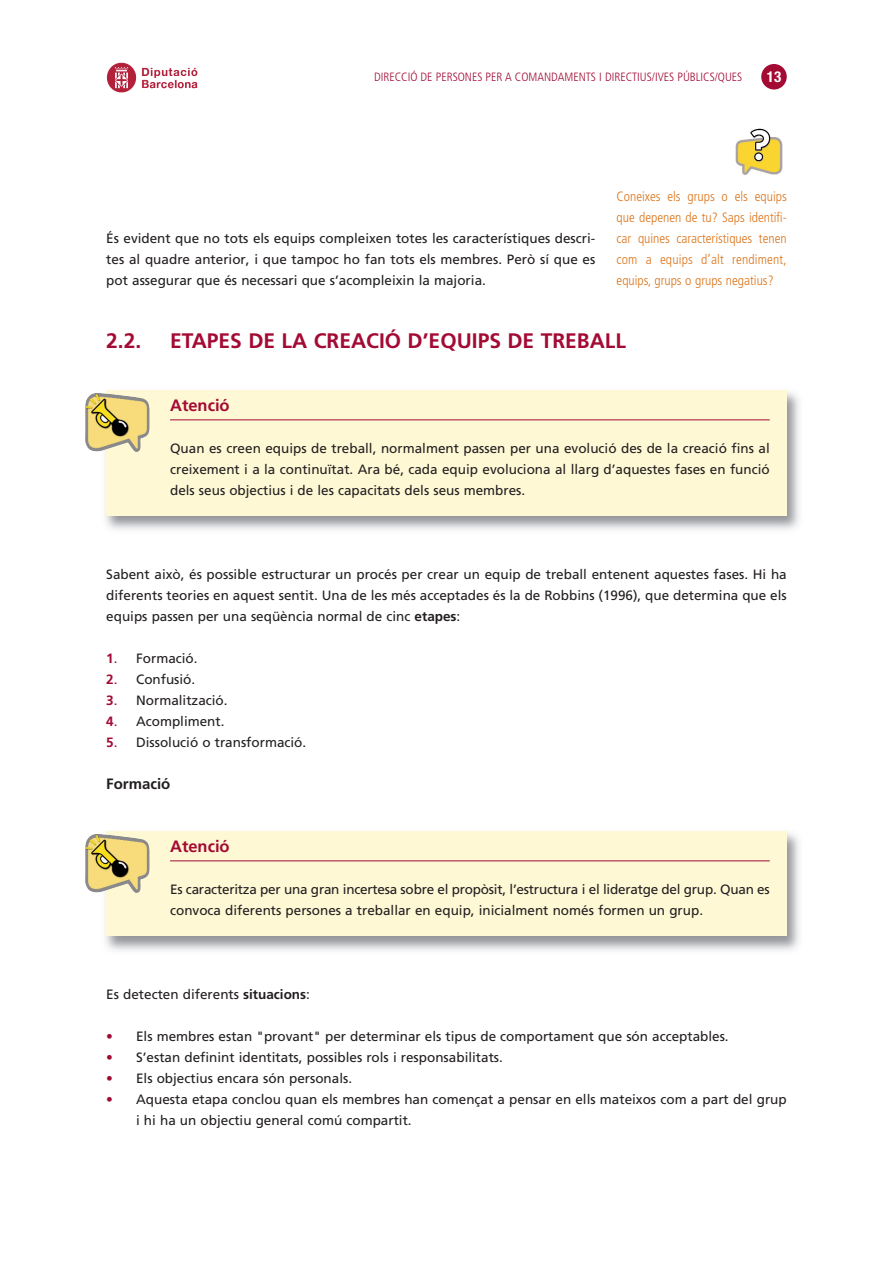
<style>
.page{position:relative;width:893px;height:1263px;background:#fff}
.page>*{position:absolute;margin:0;border:0;box-sizing:border-box;transform-origin:0 0}
.t1{font:700 21px "Frutiger LT Std";color:#a30a34}
.t2{font:700 16.5px "Frutiger LT Std";color:#a30a34}
.t3{font:700 15px "Frutiger LT Std";color:#231f20}
.t4{font:700 condensed 15px "Helvetica Neue";color:#fff}
.t5{font:13.5px/21px "Frutiger LT Std";color:#231f20;text-align:justify}
.t6{font:300 condensed 13.5px/21px "Frutiger LT Std";color:#dc751b;text-align:justify}
.t7{font:300 condensed 12px "Frutiger";color:#a30a34}
.s1{font-weight:700}
.s2{font-weight:700;color:#a30a34}
.s3{color:#a30a34}
</style>
<div class="page">
<img style="left:105px;top:831px;width:694px;height:120px">
<div style="left:106px;top:832px;width:681px;height:104px;background:#fef8d5"></div>
<img style="left:85px;top:834px;width:64px;height:60px">
<img style="left:105px;top:390px;width:694px;height:140px">
<div style="left:106px;top:391px;width:681px;height:125px;background:#fef8d5"></div>
<img style="left:85px;top:393px;width:64px;height:60px">
<hr style="left:170px;top:420px;width:600px;height:1px;background:#a30a34">
<hr style="left:170px;top:861px;width:600px;height:1px;background:#a30a34">
<img style="left:106px;top:62px;width:92px;height:31px">
<div style="left:761px;top:64px;width:26px;height:26px;background:#a30a34;border-radius:50%"></div>
<img style="left:735px;top:128px;width:48px;height:47px">
<p class="t7" style="left:374px;top:72px;width:370px">DIRECCIÓ DE PERSONES PER A COMANDAMENTS I DIRECTIUS/IVES PÚBLICS/QUES</p>
<p class="t4" style="left:767px;top:68px;width:16px">13</p>
<p class="t5" style="left:106px;top:229px;width:490px">És evident que no tots els equips compleixen totes les característiques descri&shy;tes al quadre anterior, i que tampoc ho fan tots els membres. Però sí que es pot assegurar que és necessari que s’acompleixin la majoria.</p>
<p class="t6" style="left:617px;top:187px;width:172px">Coneixes els grups o els equips que depenen de tu? Saps identifi&shy;car quines característiques tenen com a equips d’alt rendiment, equips, grups o grups negatius?</p>
<h1 class="t1" style="left:106px;top:332px;width:37px">2.2.</h1>
<h1 class="t1" style="left:170px;top:332px;width:457px">ETAPES DE LA CREACIÓ D’EQUIPS DE TREBALL</h1>
<p class="t2" style="left:170px;top:398px;width:61px">Atenció</p>
<p class="t5" style="left:170px;top:439px;width:601px">Quan es creen equips de treball, normalment passen per una evolució des de la creació fins al creixement i a la continuïtat. Ara bé, cada equip evoluciona al llarg d’aquestes fases en funció dels seus objectius i de les capacitats dels seus membres.</p>
<p class="t5" style="left:106px;top:565px;width:682px">Sabent això, és possible estructurar un procés per crear un equip de treball entenent aquestes fases. Hi ha diferents teories en aquest sentit. Una de les més acceptades és la de Robbins (1996), que determina que els equips passen per una seqüència normal de cinc <span class="s1">etapes</span>:</p>
<p class="t5" style="left:106px;top:649px;width:93px"><span class="s2">1</span><span class="s3">.</span> Formació.</p>
<p class="t5" style="left:106px;top:670px;width:90px"><span class="s2">2</span><span class="s3">.</span> Confusió.</p>
<p class="t5" style="left:106px;top:691px;width:123px"><span class="s2">3</span><span class="s3">.</span> Normalització.</p>
<p class="t5" style="left:106px;top:712px;width:120px"><span class="s2">4</span><span class="s3">.</span> Acompliment.</p>
<p class="t5" style="left:106px;top:733px;width:201px"><span class="s2">5</span><span class="s3">.</span> Dissolució o transformació.</p>
<p class="t3" style="left:106px;top:777px;width:66px">Formació</p>
<p class="t2" style="left:170px;top:839px;width:61px">Atenció</p>
<p class="t5" style="left:170px;top:880px;width:601px">Es caracteritza per una gran incertesa sobre el propòsit, l’estructura i el lideratge del grup. Quan es convoca diferents persones a treballar en equip, inicialment només formen un grup.</p>
<p class="t5" style="left:106px;top:985px;width:205px">Es detecten diferents <span class="s1">situacions</span>:</p>
<p class="t5" style="left:106px;top:1027px;width:624px"><span class="s3">•</span> Els membres estan "provant" per determinar els tipus de comportament que són acceptables.</p>
<p class="t5" style="left:106px;top:1048px;width:398px"><span class="s3">•</span> S’estan definint identitats, possibles rols i responsabilitats.</p>
<p class="t5" style="left:106px;top:1069px;width:247px"><span class="s3">•</span> Els objectius encara són personals.</p>
<p class="t5" style="left:136px;top:1090px;width:652px;text-indent:-30px"><span class="s3">•</span> Aquesta etapa conclou quan els membres han començat a pensar en ells mateixos com a part del grup i hi ha un objectiu general comú compartit.</p>
</div>
